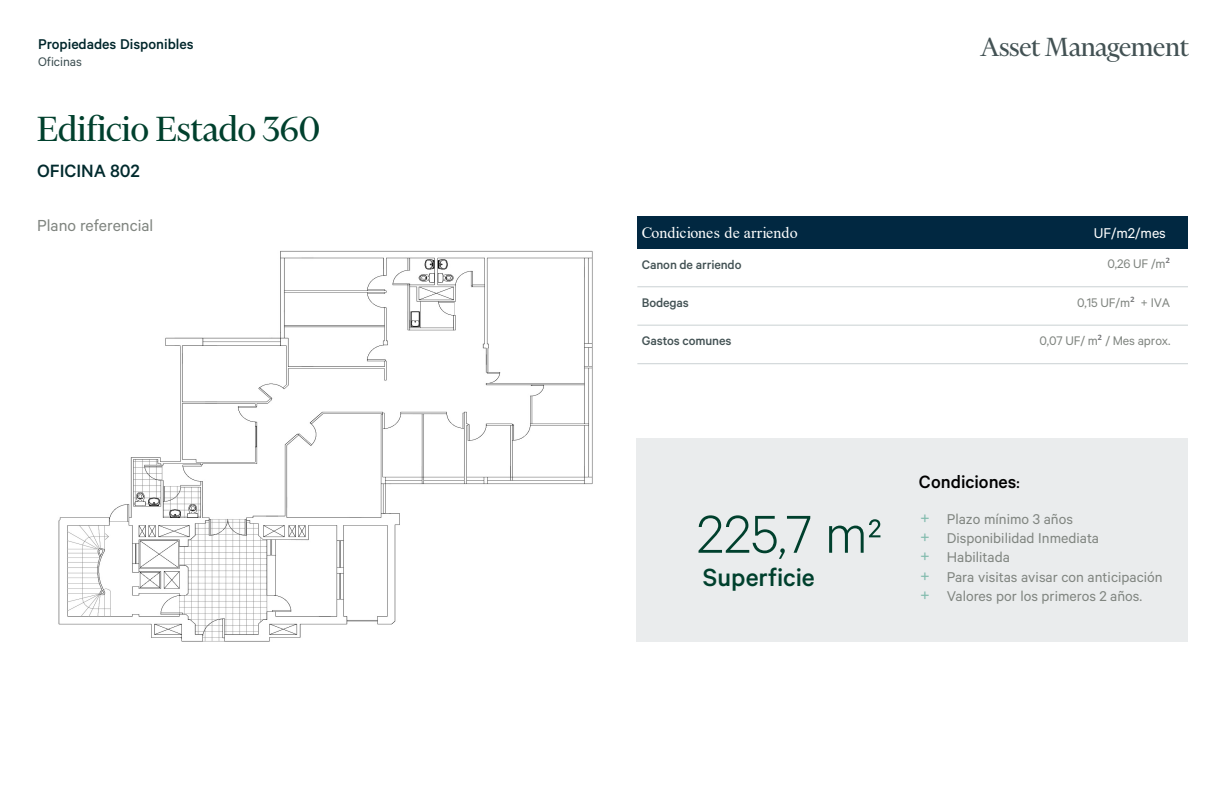
<style>
.page{position:relative;width:1224px;height:792px;background:#fff}
.page>*{position:absolute;margin:0;border:0;box-sizing:border-box;transform-origin:0 0}
.t1{font:300 60px "Calibre";color:#00402d}
.t2{font:40px "Financier Display";letter-spacing:-.005em;color:#00402d}
.t3{font:30px "Financier Display";letter-spacing:-.01em;color:#435254}
.t4{font:500 28px "Calibre";color:#00402d}
.t5{font:500 20px "Calibre";color:#000}
.t6{font:500 20px "Calibre";color:#002a2d}
.t7{font:18px "Calibre";color:#808580}
.t8{font:16px "Calibre";color:#808580}
.t9{font:500 16px "Calibre";color:#00262b}
.t10{font:16px "Times New Roman";letter-spacing:.01em;color:#fff}
.t11{font:16px "Calibre";color:#fff}
.t12{font:14px "Calibre";letter-spacing:-.01em;color:#808580}
.t13{font:500 14px "Calibre";letter-spacing:-.01em;color:#435254}
.t14{font:14px "Calibre";color:#3c4e51}
.s1{font-family:"Calibri";color:#6d6e71}
.s2{font-size:54px}
.s3{font-size:16px}
.s4{font-size:19.2px;color:#81bbad}
</style>
<div class="page">
<img style="left:58px;top:250px;width:535px;height:392px">
<div style="left:636px;top:438px;width:552px;height:204px;background:#eaeced"></div>
<div style="left:637px;top:216px;width:202px;height:32px;background:#012841"></div>
<div style="left:839px;top:216px;width:349px;height:32px;background:#012841"></div>
<hr style="left:637px;top:286px;width:551px;height:1px;background:#cad1d3">
<hr style="left:637px;top:325px;width:551px;height:1px;background:#cad1d3">
<hr style="left:637px;top:363px;width:551px;height:1px;background:#cad1d3">
<p class="t9" style="left:38px;top:34px;width:157px">Propiedades Disponibles</p>
<p class="t14" style="left:38px;top:54px;width:45px">Oficinas</p>
<p class="t2" style="left:37px;top:108px;width:285px">Edificio Estado 360</p>
<p class="t6" style="left:37px;top:159px;width:104px">OFICINA 802</p>
<p class="t7" style="left:37px;top:215px;width:118px">Plano referencial</p>
<p class="t3" style="left:980px;top:31px;width:210px">Asset Management</p>
<p class="t10" style="left:642px;top:221px;width:157px">Condiciones de arriendo</p>
<p class="t11" style="left:1094px;top:224px;width:74px">UF/m2/mes</p>
<p class="t13" style="left:642px;top:256px;width:101px">Canon de arriendo</p>
<p class="t12" style="left:1107px;top:256px;width:64px">0,26 UF /m<span class="s1">²</span></p>
<p class="t13" style="left:642px;top:294px;width:49px">Bodegas</p>
<p class="t12" style="left:1077px;top:294px;width:95px">0,15 UF/m<span class="s1">²</span> + IVA</p>
<p class="t13" style="left:642px;top:333px;width:91px">Gastos comunes</p>
<p class="t12" style="left:1039px;top:332px;width:133px">0,07 UF/ m<span class="s1">²</span> / Mes aprox.</p>
<p class="t1" style="left:697px;top:499px;width:186px">225,7 m<span class="s2">²</span></p>
<p class="t4" style="left:703px;top:561px;width:113px">Superficie</p>
<p class="t5" style="left:919px;top:470px;width:102px">Condiciones<span class="s3">:</span></p>
<p class="t8" style="left:920px;top:510px;width:155px"><span class="s4">+</span> Plazo mínimo 3 años</p>
<p class="t8" style="left:920px;top:529px;width:181px"><span class="s4">+</span> Disponibilidad Inmediata</p>
<p class="t8" style="left:920px;top:548px;width:92px"><span class="s4">+</span> Habilitada</p>
<p class="t8" style="left:920px;top:567px;width:244px"><span class="s4">+</span> Para visitas avisar con anticipación</p>
<p class="t8" style="left:920px;top:586px;width:224px"><span class="s4">+</span> Valores por los primeros 2 años.</p>
</div>
